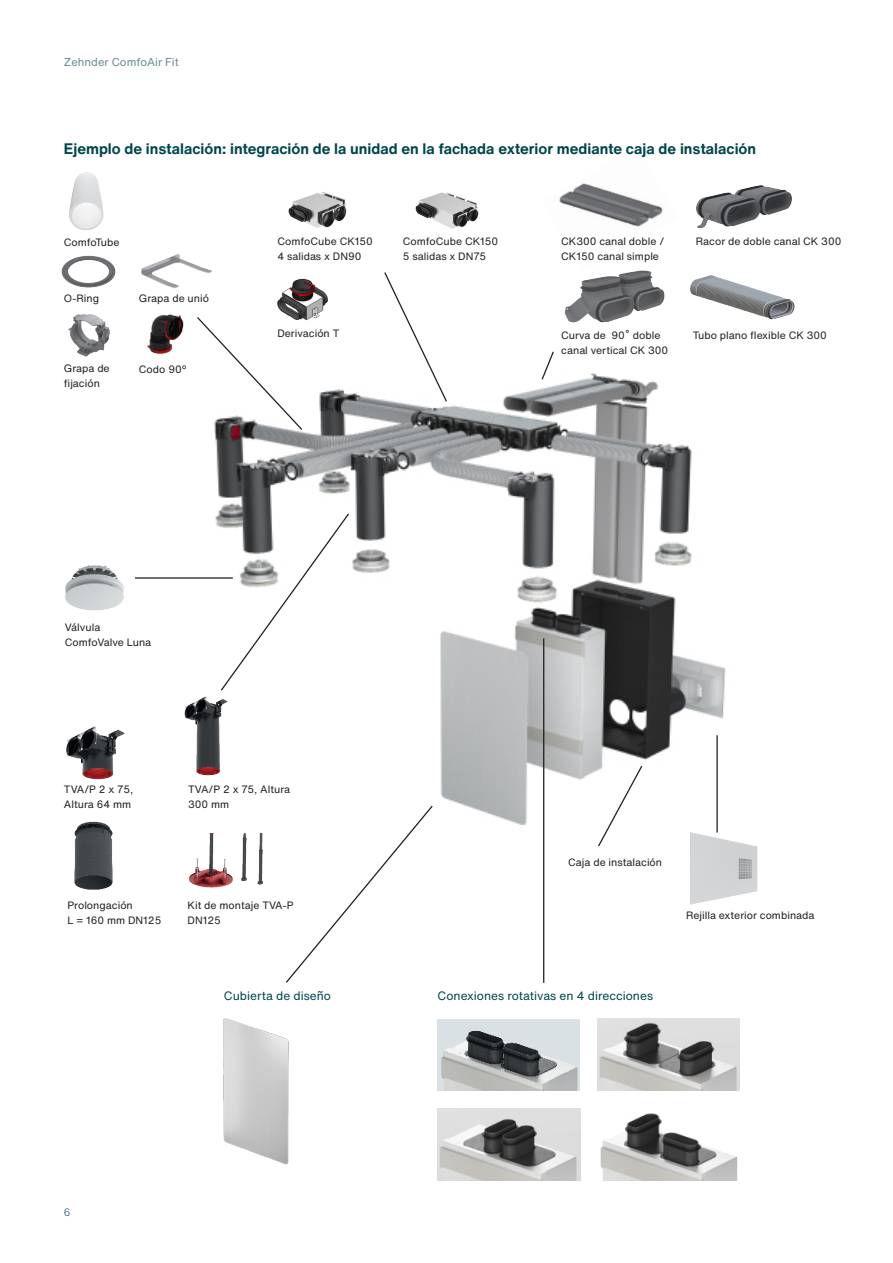
<style>
.page{position:relative;width:893px;height:1263px;background:#fff}
.page>*{position:absolute;margin:0;border:0;box-sizing:border-box;transform-origin:0 0}
.Copy_Text{font:700 15px "Helvetica Now Text";color:#00464d}
.t1{font:12px "Helvetica Now Text";color:#00464d}
.t2{font:11.25px "Helvetica Now Text";color:#6a8b93}
.Copy_Text-2{font:10.5px/15px "Helvetica Now Text";color:#231f20}
.t3{font:300 10.5px "Helvetica Now Text";color:#00464d}
</style>
<div class="page">
<img style="left:189px;top:833px;width:74px;height:55px">
<img style="left:154px;top:353px;width:572px;height:479px">
<img style="left:65px;top:565px;width:59px;height:46px">
<img style="left:66px;top:727px;width:59px;height:52px">
<img style="left:156px;top:697px;width:101px;height:78px">
<img style="left:74px;top:821px;width:39px;height:69px">
<img style="left:61px;top:255px;width:55px;height:33px">
<img style="left:141px;top:254px;width:71px;height:34px">
<img style="left:223px;top:1018px;width:66px;height:147px">
<hr style="left:543px;top:638px;width:1px;height:345px;background:#231f20">
<img style="left:415px;top:192px;width:64px;height:37px">
<hr style="left:716px;top:735px;width:2px;height:97px;background:#231f20">
<svg style="left:597px;top:764px;width:46px;height:83px"></svg>
<img style="left:69px;top:172px;width:35px;height:58px">
<img style="left:68px;top:314px;width:42px;height:43px">
<img style="left:147px;top:314px;width:37px;height:39px">
<img style="left:690px;top:823px;width:68px;height:81px">
<img style="left:559px;top:183px;width:104px;height:44px">
<img style="left:564px;top:270px;width:101px;height:53px">
<img style="left:696px;top:185px;width:96px;height:43px">
<img style="left:690px;top:275px;width:105px;height:45px">
<img style="left:438px;top:1019px;width:142px;height:71px">
<img style="left:597px;top:1019px;width:142px;height:71px">
<img style="left:438px;top:1108px;width:142px;height:72px">
<img style="left:600px;top:1113px;width:138px;height:67px">
<hr style="left:135px;top:577px;width:98px;height:2px;background:#231f20">
<svg style="left:219px;top:512px;width:131px;height:180px"></svg>
<svg style="left:284px;top:804px;width:150px;height:179px"></svg>
<svg style="left:540px;top:351px;width:15px;height:30px"></svg>
<svg style="left:383px;top:272px;width:65px;height:131px"></svg>
<svg style="left:196px;top:317px;width:108px;height:114px"></svg>
<img style="left:288px;top:192px;width:59px;height:36px">
<img style="left:274px;top:278px;width:54px;height:44px">
<p class="t2" style="left:64px;top:54px;width:116px">Zehnder ComfoAir Fit</p>
<p class="Copy_Text" style="left:64px;top:137px;width:694px">Ejemplo de instalación: integración de la unidad en la fachada exterior mediante caja de instalación</p>
<p class="Copy_Text-2" style="left:64px;top:234px;width:57px">ComfoTube</p>
<p class="Copy_Text-2" style="left:64px;top:291px;width:37px">O-Ring</p>
<p class="Copy_Text-2" style="left:139px;top:291px;width:72px">Grapa de unió</p>
<p class="Copy_Text-2" style="left:64px;top:360px;width:47px">Grapa de fijación</p>
<p class="Copy_Text-2" style="left:139px;top:361px;width:49px">Codo 90º</p>
<p class="Copy_Text-2" style="left:278px;top:233px;width:97px">ComfoCube CK150</p>
<p class="Copy_Text-2" style="left:278px;top:248px;width:85px">4 salidas x DN90</p>
<p class="Copy_Text-2" style="left:277px;top:326px;width:63px">Derivación T</p>
<p class="Copy_Text-2" style="left:403px;top:233px;width:97px">ComfoCube CK150<br>5 salidas x DN75</p>
<p class="Copy_Text-2" style="left:561px;top:234px;width:105px">CK300 canal doble /<br>CK150 canal simple</p>
<p class="Copy_Text-2" style="left:696px;top:234px;width:147px">Racor de doble canal CK 300</p>
<p class="Copy_Text-2" style="left:561px;top:327px;width:108px">Curva de 90˚ doble canal vertical CK 300</p>
<p class="Copy_Text-2" style="left:693px;top:327px;width:136px">Tubo plano flexible CK 300</p>
<p class="Copy_Text-2" style="left:65px;top:619px;width:88px">Válvula<br>ComfoValve Luna</p>
<p class="Copy_Text-2" style="left:64px;top:782px;width:71px">TVA/P 2 x 75,</p>
<p class="Copy_Text-2" style="left:64px;top:797px;width:69px">Altura 64 mm</p>
<p class="Copy_Text-2" style="left:188px;top:782px;width:104px">TVA/P 2 x 75, Altura<br>300 mm</p>
<p class="Copy_Text-2" style="left:67px;top:898px;width:67px">Prolongación</p>
<p class="Copy_Text-2" style="left:67px;top:913px;width:96px">L = 160 mm DN125</p>
<p class="Copy_Text-2" style="left:188px;top:898px;width:108px">Kit de montaje TVA-P<br>DN125</p>
<p class="Copy_Text-2" style="left:568px;top:854px;width:95px">Caja de instalación</p>
<p class="Copy_Text-2" style="left:686px;top:908px;width:130px">Rejilla exterior combinada</p>
<p class="t3" style="left:64px;top:1204px;width:8px">6</p>
<p class="t1" style="left:224px;top:986px;width:109px">Cubierta de diseño</p>
<p class="t1" style="left:438px;top:986px;width:217px">Conexiones rotativas en 4 direcciones</p>
</div>
